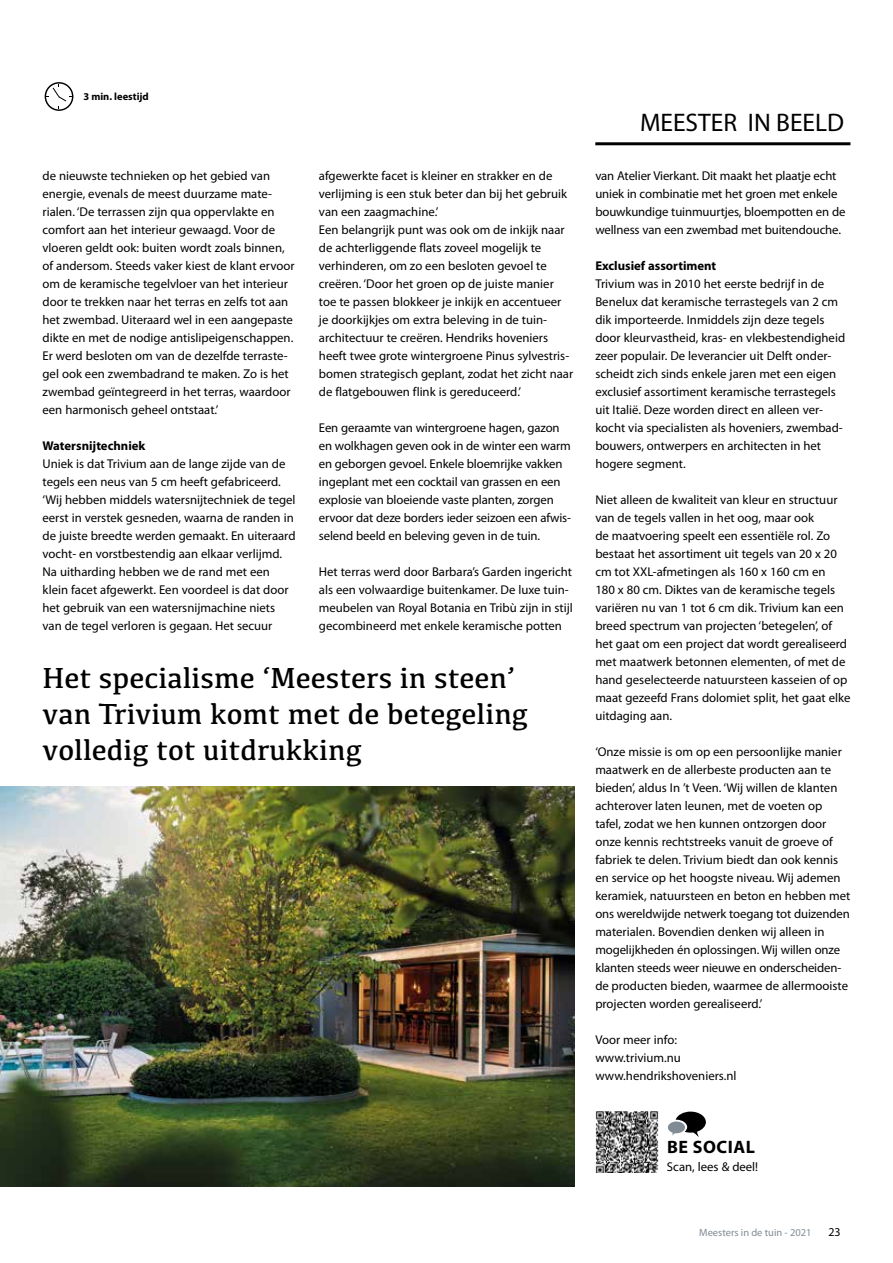
<style>
.page{position:relative;width:893px;height:1263px;background:#fff}
.page>*{position:absolute;margin:0;border:0;box-sizing:border-box;transform-origin:0 0}
.t1{font:30px/36px "Kefa";color:#000}
.t2{font:25.5px "Myriad Pro";color:#000}
.t3{font:700 18px "Myriad Pro";letter-spacing:.03em;color:#000}
.t4{font:12.75px/18px "Myriad Pro";color:#000}
.t5{font:700 12.75px "Myriad Pro";color:#000}
.t6{font:12px "Myriad Pro";color:#000}
.t7{font:10.5px "Myriad Pro";color:#808b94}
.t8{font:700 10.5px "Myriad Pro";color:#000}
</style>
<div class="page">
<hr style="left:595px;top:142px;width:255px;height:3px;background:#000">
<img style="left:0;top:787px;width:574px;height:399px">
<svg style="left:45px;top:82px;width:28px;height:29px"></svg>
<img style="left:595px;top:1111px;width:64px;height:62px">
<svg style="left:668px;top:1111px;width:38px;height:26px"></svg>
<p class="t8" style="left:83px;top:90px;width:67px">3 min. leestijd</p>
<p class="t4" style="left:43px;top:167px;width:254px">de nieuwste technieken op het gebied van energie, evenals de meest duurzame mate&shy;rialen. ‘De terrassen zijn qua oppervlakte en comfort aan het interieur gewaagd. Voor de vloeren geldt ook: buiten wordt zoals binnen, of andersom. Steeds vaker kiest de klant ervoor om de keramische tegelvloer van het interieur door te trekken naar het terras en zelfs tot aan het zwembad. Uiteraard wel in een aangepaste dikte en met de nodige antislipeigenschappen.<br>Er werd besloten om van de dezelfde terraste&shy;gel ook een zwembadrand te maken. Zo is het zwembad geïntegreerd in het terras, waardoor een harmonisch geheel ontstaat.’</p>
<p class="t5" style="left:43px;top:437px;width:104px">Watersnijtechniek</p>
<p class="t4" style="left:43px;top:455px;width:255px">Uniek is dat Trivium aan de lange zijde van de tegels een neus van 5 cm heeft gefabriceerd. ‘Wij hebben middels watersnijtechniek de tegel eerst in verstek gesneden, waarna de randen in de juiste breedte werden gemaakt. En uiteraard vocht- en vorstbestendig aan elkaar verlijmd.<br>Na uitharding hebben we de rand met een klein facet afgewerkt. Een voordeel is dat door het gebruik van een watersnijmachine niets van de tegel verloren is gegaan. Het secuur</p>
<p class="t4" style="left:319px;top:167px;width:256px">afgewerkte facet is kleiner en strakker en de verlijming is een stuk beter dan bij het gebruik van een zaagmachine.’<br>Een belangrijk punt was ook om de inkijk naar de achterliggende flats zoveel mogelijk te verhinderen, om zo een besloten gevoel te creëren. ‘Door het groen op de juiste manier toe te passen blokkeer je inkijk en accentueer je doorkijkjes om extra beleving in de tuin&shy;architectuur te creëren. Hendriks hoveniers heeft twee grote wintergroene Pinus sylvestris&shy;bomen strategisch geplant, zodat het zicht naar de flatgebouwen flink is gereduceerd.’</p>
<p class="t4" style="left:319px;top:419px;width:254px">Een geraamte van wintergroene hagen, gazon en wolkhagen geven ook in de winter een warm en geborgen gevoel. Enkele bloemrijke vakken ingeplant met een cocktail van grassen en een explosie van bloeiende vaste planten, zorgen ervoor dat deze borders ieder seizoen een afwis&shy;selend beeld en beleving geven in de tuin.</p>
<p class="t4" style="left:319px;top:563px;width:255px">Het terras werd door Barbara’s Garden ingericht als een volwaardige buitenkamer. De luxe tuin&shy;meubelen van Royal Botania en Tribù zijn in stijl gecombineerd met enkele keramische potten</p>
<h1 class="t1" style="left:43px;top:659px;width:487px">Het specialisme ‘Meesters in steen’ van Trivium komt met de betegeling volledig tot uitdrukking</h1>
<h2 class="t2" style="left:640px;top:107px;width:206px">MEESTER IN BEELD</h2>
<p class="t4" style="left:595px;top:167px;width:252px">van Atelier Vierkant. Dit maakt het plaatje echt uniek in combinatie met het groen met enkele bouwkundige tuinmuurtjes, bloempotten en de wellness van een zwembad met buitendouche.</p>
<p class="t5" style="left:595px;top:258px;width:122px">Exclusief assortiment</p>
<p class="t4" style="left:595px;top:275px;width:251px">Trivium was in 2010 het eerste bedrijf in de Benelux dat keramische terrastegels van 2 cm dik importeerde. Inmiddels zijn deze tegels door kleurvastheid, kras- en vlekbestendigheid zeer populair. De leverancier uit Delft onder&shy;scheidt zich sinds enkele jaren met een eigen exclusief assortiment keramische terrastegels uit Italië. Deze worden direct en alleen ver&shy;kocht via specialisten als hoveniers, zwembad&shy;bouwers, ontwerpers en architecten in het hogere segment.</p>
<p class="t4" style="left:595px;top:491px;width:257px">Niet alleen de kwaliteit van kleur en structuur van de tegels vallen in het oog, maar ook<br>de maatvoering speelt een essentiële rol. Zo bestaat het assortiment uit tegels van 20 x 20 cm tot XXL-afmetingen als 160 x 160 cm en<br>180 x 80 cm. Diktes van de keramische tegels variëren nu van 1 tot 6 cm dik. Trivium kan een breed spectrum van projecten ‘betegelen’, of het gaat om een project dat wordt gerealiseerd met maatwerk betonnen elementen, of met de hand geselecteerde natuursteen kasseien of op maat gezeefd Frans dolomiet split, het gaat elke uitdaging aan.</p>
<p class="t4" style="left:595px;top:743px;width:257px">‘Onze missie is om op een persoonlijke manier maatwerk en de allerbeste producten aan te bieden’, aldus In ’t Veen. ‘Wij willen de klanten achterover laten leunen, met de voeten op tafel, zodat we hen kunnen ontzorgen door onze kennis rechtstreeks vanuit de groeve of fabriek te delen. Trivium biedt dan ook kennis en service op het hoogste niveau. Wij ademen keramiek, natuursteen en beton en hebben met ons wereldwijde netwerk toegang tot duizenden materialen. Bovendien denken wij alleen in mogelijkheden én oplossingen. Wij willen onze klanten steeds weer nieuwe en onderscheiden&shy;de producten bieden, waarmee de allermooiste projecten worden gerealiseerd.’</p>
<p class="t4" style="left:595px;top:1031px;width:143px">Voor meer info: www.trivium.nu www.hendrikshoveniers.nl</p>
<h3 class="t3" style="left:667px;top:1135px;width:89px">BE SOCIAL</h3>
<p class="t4" style="left:667px;top:1158px;width:93px">Scan, lees &amp; deel!</p>
<p class="t7" style="left:699px;top:1226px;width:114px">Meesters in de tuin - 2021</p>
<p class="t6" style="left:828px;top:1224px;width:14px">23</p>
</div>
